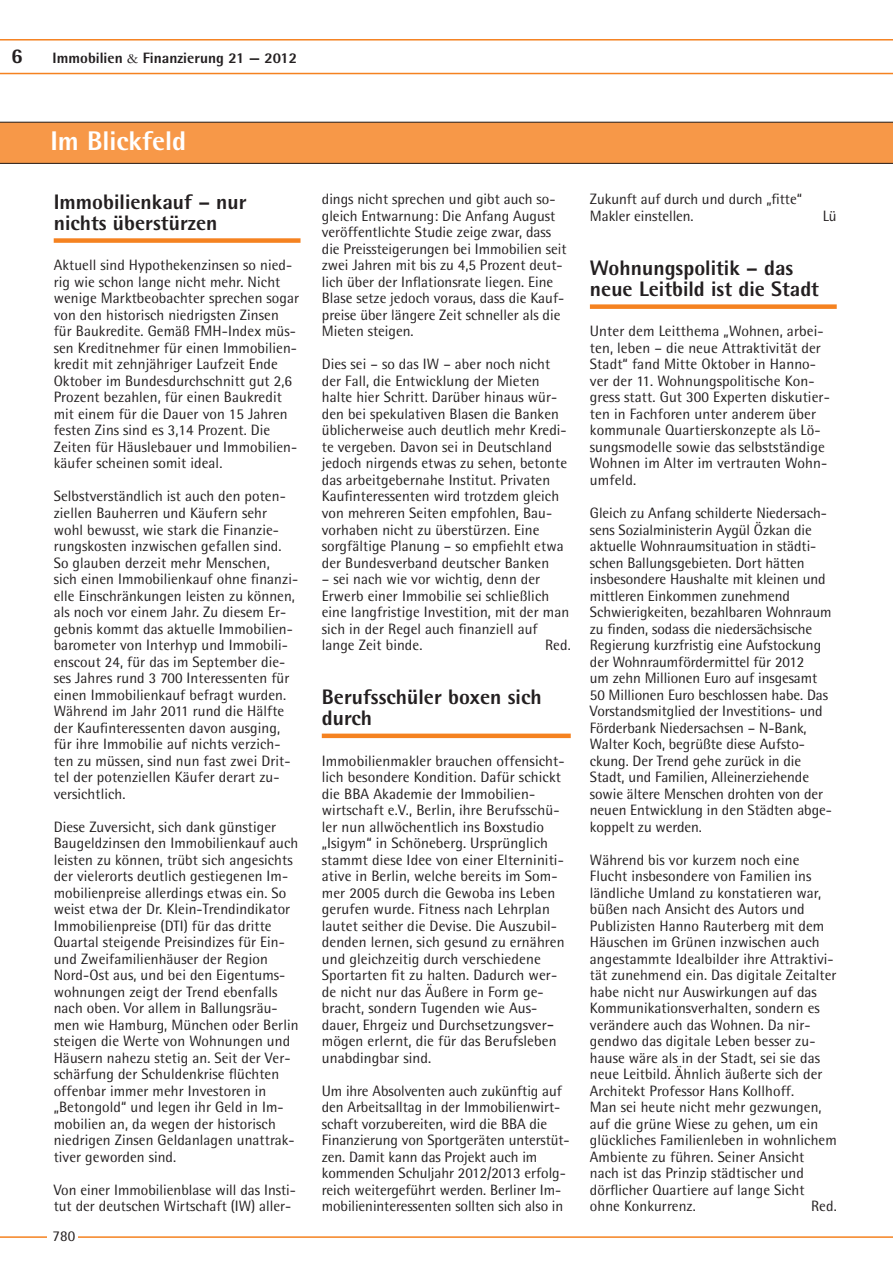
<style>
.page{position:relative;width:893px;height:1274px;background:#fff}
.page>*{position:absolute;margin:0;border:0;box-sizing:border-box;transform-origin:0 0}
.t1{font:800 27px "Rotis Semi Sans";color:#fff}
.t2{font:800 21px/21px "Rotis Semi Sans";color:#231f20}
.t3{font:15px/16.5px "Rotis Semi Sans";letter-spacing:.005em;color:#231f20}
.t4{font:800 15px "Rotis Semi Sans";color:#231f20}
.s1{font-family:"Garamond";font-weight:400}
</style>
<div class="page">
<svg style="left:0;top:39px;width:892px;height:35px"></svg>
<svg style="left:0;top:122px;width:892px;height:42px;background:#ee9346"></svg>
<hr style="left:0;top:1236px;width:892px;height:1px;background:#f58220">
<div style="left:48px;top:1221px;width:30px;height:30px;background:#fff"></div>
<div style="left:54px;top:238px;width:246px;height:5px;background:#f58220"></div>
<div style="left:322px;top:733px;width:248px;height:5px;background:#f58220"></div>
<div style="left:589px;top:304px;width:247px;height:5px;background:#f58220"></div>
<h2 class="t2" style="left:11px;top:45px;width:13px">6</h2>
<p class="t4" style="left:53px;top:49px;width:246px">Immobilien <span class="s1">&amp;</span> Finanzierung 21 — 2012</p>
<h1 class="t1" style="left:50px;top:123px;width:137px">Im Blickfeld</h1>
<h2 class="t2" style="left:54px;top:191px;width:194px">Immobilienkauf – nur nichts überstürzen</h2>
<p class="t3" style="left:54px;top:257px;width:247px">Aktuell sind Hypothekenzinsen so nied&shy;rig wie schon lange nicht mehr. Nicht wenige Marktbeobachter sprechen sogar von den historisch niedrigsten Zinsen für Baukredite. Gemäß FMH-Index müs&shy;sen Kreditnehmer für einen Immobilien&shy;kredit mit zehnjähriger Laufzeit Ende Oktober im Bundesdurchschnitt gut 2,6<br>Prozent bezahlen, für einen Baukredit mit einem für die Dauer von 15 Jahren festen Zins sind es 3,14 Prozent. Die Zeiten für Häuslebauer und Immobilien&shy;käufer scheinen somit ideal.</p>
<p class="t3" style="left:54px;top:488px;width:246px">Selbstverständlich ist auch den poten&shy;ziellen Bauherren und Käufern sehr wohl bewusst, wie stark die Finanzie&shy;rungskosten inzwischen gefallen sind.<br>So glauben derzeit mehr Menschen,<br>sich einen Immobilienkauf ohne finanzi&shy;elle Einschränkungen leisten zu können, als noch vor einem Jahr. Zu diesem Er&shy;gebnis kommt das aktuelle Immobilien&shy;barometer von Interhyp und Immobili&shy;enscout 24, für das im September die&shy;ses Jahres rund 3 700 Interessenten für einen Immobilienkauf befragt wurden.<br>Während im Jahr 2011 rund die Hälfte der Kaufinteressenten davon ausging, für ihre Immobilie auf nichts verzich&shy;ten zu müssen, sind nun fast zwei Drit&shy;tel der potenziellen Käufer derart zu&shy;versichtlich.</p>
<p class="t3" style="left:54px;top:818px;width:246px">Diese Zuversicht, sich dank günstiger Baugeldzinsen den Immobilienkauf auch leisten zu können, trübt sich angesichts der vielerorts deutlich gestiegenen Im&shy;mobilienpreise allerdings etwas ein. So weist etwa der Dr. Klein-Trendindikator Immobilienpreise (DTI) für das dritte Quartal steigende Preisindizes für Ein&shy;und Zweifamilienhäuser der Region Nord-Ost aus, und bei den Eigentums&shy;wohnungen zeigt der Trend ebenfalls nach oben. Vor allem in Ballungsräu&shy;men wie Hamburg, München oder Berlin steigen die Werte von Wohnungen und Häusern nahezu stetig an. Seit der Ver&shy;schärfung der Schuldenkrise flüchten offenbar immer mehr Investoren in „Betongold“ und legen ihr Geld in Im&shy;mobilien an, da wegen der historisch niedrigen Zinsen Geldanlagen unattrak&shy;tiver geworden sind.</p>
<p class="t3" style="left:54px;top:1181px;width:244px">Von einer Immobilienblase will das Insti&shy;tut der deutschen Wirtschaft (IW) aller-</p>
<p class="t3" style="left:53px;top:1227px;width:24px">780</p>
<p class="t3" style="left:322px;top:191px;width:246px">dings nicht sprechen und gibt auch so&shy;gleich Entwarnung: Die Anfang August veröffentlichte Studie zeige zwar, dass die Preissteigerungen bei Immobilien seit zwei Jahren mit bis zu 4,5 Prozent deut&shy;lich über der Inflationsrate liegen. Eine Blase setze jedoch voraus, dass die Kauf&shy;preise über längere Zeit schneller als die Mieten steigen.</p>
<p class="t3" style="left:322px;top:356px;width:247px">Dies sei – so das IW – aber noch nicht der Fall, die Entwicklung der Mieten halte hier Schritt. Darüber hinaus wür&shy;den bei spekulativen Blasen die Banken üblicherweise auch deutlich mehr Kredi&shy;te vergeben. Davon sei in Deutschland jedoch nirgends etwas zu sehen, betonte das arbeitgebernahe Institut. Privaten Kaufinteressenten wird trotzdem gleich von mehreren Seiten empfohlen, Bau&shy;vorhaben nicht zu überstürzen. Eine sorgfältige Planung – so empfiehlt etwa der Bundesverband deutscher Banken</p>
<p class="t3" style="left:322px;top:570px;width:249px">– sei nach wie vor wichtig, denn der Erwerb einer Immobilie sei schließlich eine langfristige Investition, mit der man sich in der Regel auch finanziell auf lange Zeit binde.</p>
<p class="t3" style="left:545px;top:636px;width:27px">Red.</p>
<h2 class="t2" style="left:322px;top:686px;width:221px">Berufsschüler boxen sich durch</h2>
<p class="t3" style="left:322px;top:752px;width:244px">Immobilienmakler brauchen offensicht&shy;lich besondere Kondition. Dafür schickt die BBA Akademie der Immobilien&shy;wirtschaft e.V., Berlin, ihre Berufsschü&shy;ler nun allwöchentlich ins Boxstudio „Isigym“ in Schöneberg. Ursprünglich stammt diese Idee von einer Elterniniti&shy;ative in Berlin, welche bereits im Som&shy;mer 2005 durch die Gewoba ins Leben gerufen wurde. Fitness nach Lehrplan lautet seither die Devise. Die Auszubil&shy;denden lernen, sich gesund zu ernähren und gleichzeitig durch verschiedene Sportarten fit zu halten. Dadurch wer&shy;de nicht nur das Äußere in Form ge&shy;bracht, sondern Tugenden wie Aus&shy;dauer, Ehrgeiz und Durchsetzungsver&shy;mögen erlernt, die für das Berufsleben unabdingbar sind.</p>
<p class="t3" style="left:322px;top:1082px;width:249px">Um ihre Absolventen auch zukünftig auf den Arbeitsalltag in der Immobilienwirt&shy;schaft vorzubereiten, wird die BBA die Finanzierung von Sportgeräten unterstüt&shy;zen. Damit kann das Projekt auch im kommenden Schuljahr 2012/2013 erfolg&shy;reich weitergeführt werden. Berliner Im&shy;mobilieninteressenten sollten sich also in</p>
<p class="t3" style="left:589px;top:191px;width:213px">Zukunft auf durch und durch „fitte“<br>Makler einstellen.</p>
<p class="t3" style="left:822px;top:207px;width:15px">Lü</p>
<h2 class="t2" style="left:589px;top:257px;width:231px">Wohnungspolitik – das neue Leitbild ist die Stadt</h2>
<p class="t3" style="left:589px;top:323px;width:241px">Unter dem Leitthema „Wohnen, arbei&shy;ten, leben – die neue Attraktivität der Stadt“ fand Mitte Oktober in Hanno&shy;ver der 11. Wohnungspolitische Kon&shy;gress statt. Gut 300 Experten diskutier&shy;ten in Fachforen unter anderem über kommunale Quartierskonzepte als Lö&shy;sungsmodelle sowie das selbstständige Wohnen im Alter im vertrauten Wohn&shy;umfeld.</p>
<p class="t3" style="left:589px;top:504px;width:243px">Gleich zu Anfang schilderte Niedersach&shy;sens Sozialministerin Aygül Özkan die aktuelle Wohnraumsituation in städti&shy;schen Ballungsgebieten. Dort hätten insbesondere Haushalte mit kleinen und mittleren Einkommen zunehmend Schwierigkeiten, bezahlbaren Wohnraum zu finden, sodass die niedersächsische Regierung kurzfristig eine Aufstockung der Wohnraumfördermittel für 2012<br>um zehn Millionen Euro auf insgesamt 50 Millionen Euro beschlossen habe. Das Vorstandsmitglied der Investitions- und Förderbank Niedersachsen – N-Bank, Walter Koch, begrüßte diese Aufsto&shy;ckung. Der Trend gehe zurück in die Stadt, und Familien, Alleinerziehende sowie ältere Menschen drohten von der neuen Entwicklung in den Städten abge&shy;koppelt zu werden.</p>
<p class="t3" style="left:589px;top:851px;width:248px">Während bis vor kurzem noch eine Flucht insbesondere von Familien ins ländliche Umland zu konstatieren war, büßen nach Ansicht des Autors und Publizisten Hanno Rauterberg mit dem Häuschen im Grünen inzwischen auch angestammte Idealbilder ihre Attraktivi&shy;tät zunehmend ein. Das digitale Zeitalter habe nicht nur Auswirkungen auf das Kommunikationsverhalten, sondern es verändere auch das Wohnen. Da nir&shy;gendwo das digitale Leben besser zu&shy;hause wäre als in der Stadt, sei sie das neue Leitbild. Ähnlich äußerte sich der Architekt Professor Hans Kollhoff.<br>Man sei heute nicht mehr gezwungen, auf die grüne Wiese zu gehen, um ein glückliches Familienleben in wohnlichem Ambiente zu führen. Seiner Ansicht nach ist das Prinzip städtischer und dörflicher Quartiere auf lange Sicht ohne Konkurrenz.</p>
<p class="t3" style="left:810px;top:1197px;width:27px">Red.</p>
</div>
